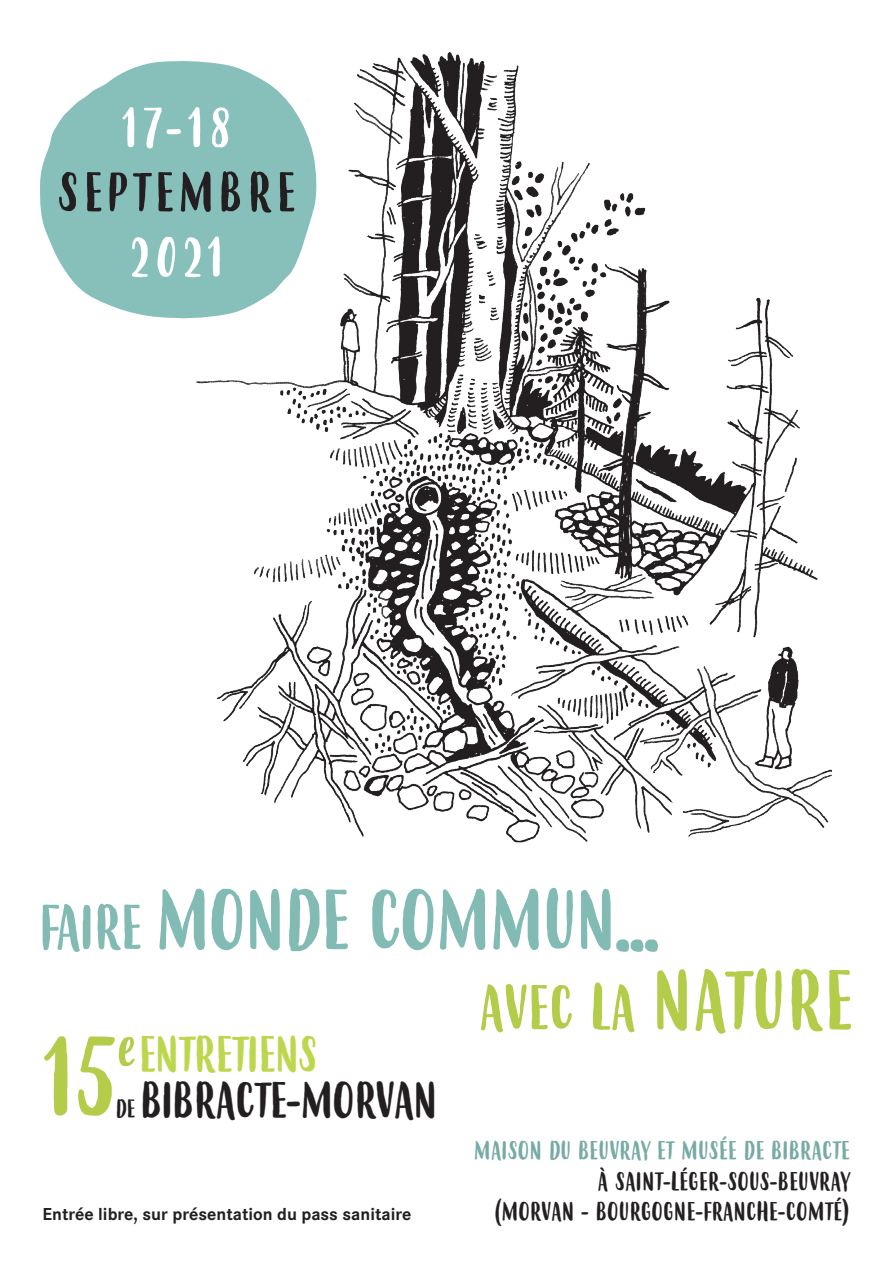
<style>
.page{position:relative;width:893px;height:1263px;background:#fff}
.page>*{position:absolute;margin:0;border:0;box-sizing:border-box;transform-origin:0 0}
.t1{font:106.65px "Budidaya";color:#b3cd4a}
.t2{font:81.9px "Budidaya";color:#82bab4}
.t3{font:60.75px "Budidaya";letter-spacing:.02em;color:#b3cd4a}
.t4{font:53.85px "Budidaya";letter-spacing:.1em;color:#fff}
.t5{font:53.85px "Budidaya";letter-spacing:.1em;color:#231f20}
.t6{font:49.2px/45.3px "Budidaya";color:#231f20}
.t7{font:25.2px/30.3px "Budidaya";letter-spacing:.02em;color:#231f20;text-align:right}
.t8{font:25.2px "Budidaya";letter-spacing:.02em;color:#77aaa6}
.t9{font:700 18px "Corporate S";color:#231f20}
.s1{font-size:60.75px}
.s2{font-size:56.1px;color:#b3cd4a}
.s3{color:#bcd74d}
.s4{font-size:24.6px}
.s5{font-size:81.9px}
</style>
<div class="page">
<img style="left:196px;top:52px;width:636px;height:791px">
<svg style="left:40px;top:60px;width:278px;height:259px;fill:#87c0bb"></svg>
<h3 class="t4" style="left:122px;top:98px;width:111px">17-18</h3>
<h3 class="t5" style="left:58px;top:162px;width:238px">SEPTEMBRE</h3>
<h3 class="t4" style="left:130px;top:227px;width:94px">2021</h3>
<h2 class="t2" style="left:39px;top:875px;width:621px"><span class="s1">FAIRE</span> MONDE COMMUN...</h2>
<h1 class="t1" style="left:43px;top:1018px;width:76px">15</h1>
<h3 class="t6" style="left:116px;top:1035px;width:323px"><span class="s2">e</span><span class="s3">ENTRETIENS<br></span><span class="s4">DE</span> BIBRACTE-MORVAN</h3>
<p class="t9" style="left:43px;top:1203px;width:370px">Entrée libre, sur présentation du pass sanitaire</p>
<h3 class="t3" style="left:479px;top:974px;width:374px">AVEC LA <span class="s5">NATURE</span></h3>
<p class="t8" style="left:474px;top:1137px;width:377px">MAISON DU BEUVRAY ET MUSÉE DE BIBRACTE</p>
<p class="t7" style="left:494px;top:1167px;width:357px">À SAINT-LÉGER-SOUS-BEUVRAY<br>(MORVAN - BOURGOGNE-FRANCHE-COMTÉ)</p>
</div>
